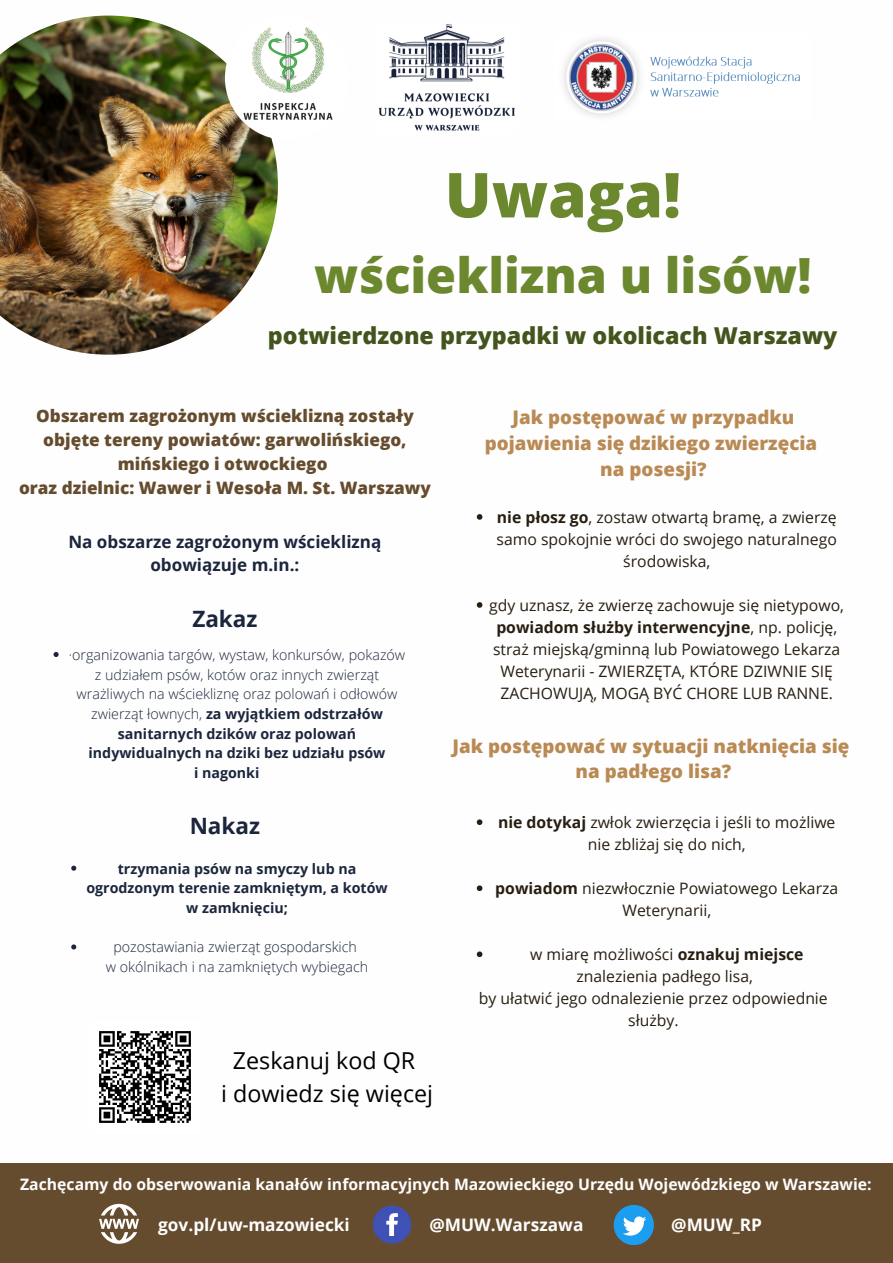
<style>
.page{position:relative;width:893px;height:1263px;background:#fff}
.page>*{position:absolute;margin:0;border:0;box-sizing:border-box;transform-origin:0 0}
.t1{font:800 62.03px "Open Sans";color:#6c882e}
.t2{font:800 48.53px "Open Sans";color:#6c882e}
.t3{font:23.33px "Open Sans";color:#000}
.t4{font:800 23.25px "Open Sans";color:#44541d}
.t5{font:700 22.5px "Open Sans";color:#1b253c}
.t6{font:800 18.75px/25.9px "Open Sans";color:#ba8a54;text-align:center}
.t7{font:700 17.25px "Open Sans";color:#fefefe}
.t8{font:800 17.1px/23.9px "Open Sans";color:#654c2e;text-align:center}
.t9{font:700 17.02px/23.7px "Open Sans";color:#1b253c;text-align:center}
.t10{font:15.75px/22px "Open Sans";color:#271e11;text-align:center}
.t11{font:700 15.75px "Open Sans";color:#fefefe}
.t12{font:300 14.25px/19.7px "Open Sans";color:#1b253c;text-align:center}
.t13{font:700 14.25px/19.7px "Open Sans";color:#1b253c;text-align:center}
.s1{font-weight:700}
</style>
<div class="page">
<img style="left:378px;top:23px;width:137px;height:108px">
<img style="left:563px;top:38px;width:237px;height:79px">
<div style="left:0;top:1163px;width:893px;height:100px;background:#654c2e"></div>
<svg style="left:614px;top:1205px;width:39px;height:40px"></svg>
<svg style="left:373px;top:1205px;width:38px;height:38px"></svg>
<svg style="left:99px;top:1204px;width:40px;height:40px"></svg>
<img style="left:99px;top:1031px;width:92px;height:92px">
<svg style="left:54px;top:652px;width:5px;height:5px"></svg>
<svg style="left:71px;top:866px;width:5px;height:5px"></svg>
<svg style="left:71px;top:944px;width:5px;height:5px"></svg>
<img style="left:0;top:16px;width:278px;height:339px">
<img style="left:225px;top:16px;width:124px;height:124px;border-radius:50%">
<svg style="left:477px;top:514px;width:5px;height:6px"></svg>
<svg style="left:477px;top:602px;width:5px;height:6px"></svg>
<svg style="left:477px;top:819px;width:5px;height:6px"></svg>
<svg style="left:477px;top:885px;width:5px;height:6px"></svg>
<svg style="left:477px;top:951px;width:5px;height:6px"></svg>
<p class="t1" style="left:445px;top:151px;width:238px">Uwaga!</p>
<p class="t2" style="left:314px;top:241px;width:498px">wścieklizna u lisów!</p>
<p class="t4" style="left:268px;top:319px;width:571px">potwierdzone przypadki w okolicach Warszawy</p>
<p class="t8" style="left:36px;top:404px;width:379px">Obszarem zagrożonym wścieklizną zostały objęte tereny powiatów: garwolińskiego, mińskiego i otwockiego</p>
<p class="t8" style="left:19px;top:476px;width:413px">oraz dzielnic: Wawer i Wesoła M. St. Warszawy</p>
<p class="t9" style="left:68px;top:529px;width:314px">Na obszarze zagrożonym wścieklizną obowiązuje m.in.:</p>
<p class="t5" style="left:192px;top:603px;width:67px">Zakaz</p>
<p class="t12" style="left:69px;top:644px;width:338px">·organizowania targów, wystaw, konkursów, pokazów z udziałem psów, kotów oraz innych zwierząt wrażliwych na wściekliznę oraz polowań i odłowów zwierząt łownych, <span class="s1">za wyjątkiem odstrzałów sanitarnych dzików oraz polowań indywidualnych na dziki bez udziału psów</span></p>
<p class="t13" style="left:194px;top:763px;width:67px">i nagonki</p>
<p class="t5" style="left:190px;top:810px;width:72px">Nakaz</p>
<p class="t13" style="left:86px;top:858px;width:303px">trzymania psów na smyczy lub na ogrodzonym terenie zamkniętym, a kotów w zamknięciu;</p>
<p class="t12" style="left:113px;top:937px;width:245px">pozostawiania zwierząt gospodarskich</p>
<p class="t12" style="left:106px;top:957px;width:264px">w okólnikach i na zamkniętych wybiegach</p>
<p class="t3" style="left:233px;top:1044px;width:184px">Zeskanuj kod QR</p>
<p class="t3" style="left:221px;top:1077px;width:213px">i dowiedz się więcej</p>
<p class="t6" style="left:485px;top:404px;width:334px">Jak postępować w przypadku pojawienia się dzikiego zwierzęcia</p>
<p class="t6" style="left:600px;top:456px;width:108px">na posesji?</p>
<p class="t10" style="left:496px;top:505px;width:342px"><span class="s1">nie płosz go</span>, zostaw otwartą bramę, a zwierzę samo spokojnie wróci do swojego naturalnego środowiska,</p>
<p class="t10" style="left:489px;top:593px;width:356px">gdy uznasz, że zwierzę zachowuje się nietypowo, <span class="s1">powiadom służby interwencyjne</span>, np. policję, straż miejską/gminną lub Powiatowego Lekarza Weterynarii - ZWIERZĘTA, KTÓRE DZIWNIE SIĘ ZACHOWUJĄ, MOGĄ BYĆ CHORE LUB RANNE.</p>
<p class="t6" style="left:452px;top:732px;width:398px">Jak postępować w sytuacji natknięcia się</p>
<p class="t6" style="left:575px;top:758px;width:157px">na padłego lisa?</p>
<p class="t10" style="left:498px;top:811px;width:339px"><span class="s1">nie dotykaj</span> zwłok zwierzęcia i jeśli to możliwe nie zbliżaj się do nich,</p>
<p class="t10" style="left:495px;top:877px;width:344px"><span class="s1">powiadom</span> niezwłocznie Powiatowego Lekarza<br>Weterynarii,</p>
<p class="t10" style="left:530px;top:943px;width:275px">w miarę możliwości <span class="s1">oznakuj miejsce </span>znalezienia padłego lisa,</p>
<p class="t10" style="left:479px;top:987px;width:350px">by ułatwić jego odnalezienie przez odpowiednie służby.</p>
<p class="t11" style="left:20px;top:1173px;width:853px">Zachęcamy do obserwowania kanałów informacyjnych Mazowieckiego Urzędu Wojewódzkiego w Warszawie:</p>
<p class="t7" style="left:158px;top:1213px;width:193px">gov.pl/uw-mazowiecki</p>
<p class="t7" style="left:429px;top:1213px;width:155px">@MUW.Warszawa</p>
<p class="t7" style="left:671px;top:1213px;width:92px">@MUW_RP</p>
</div>
